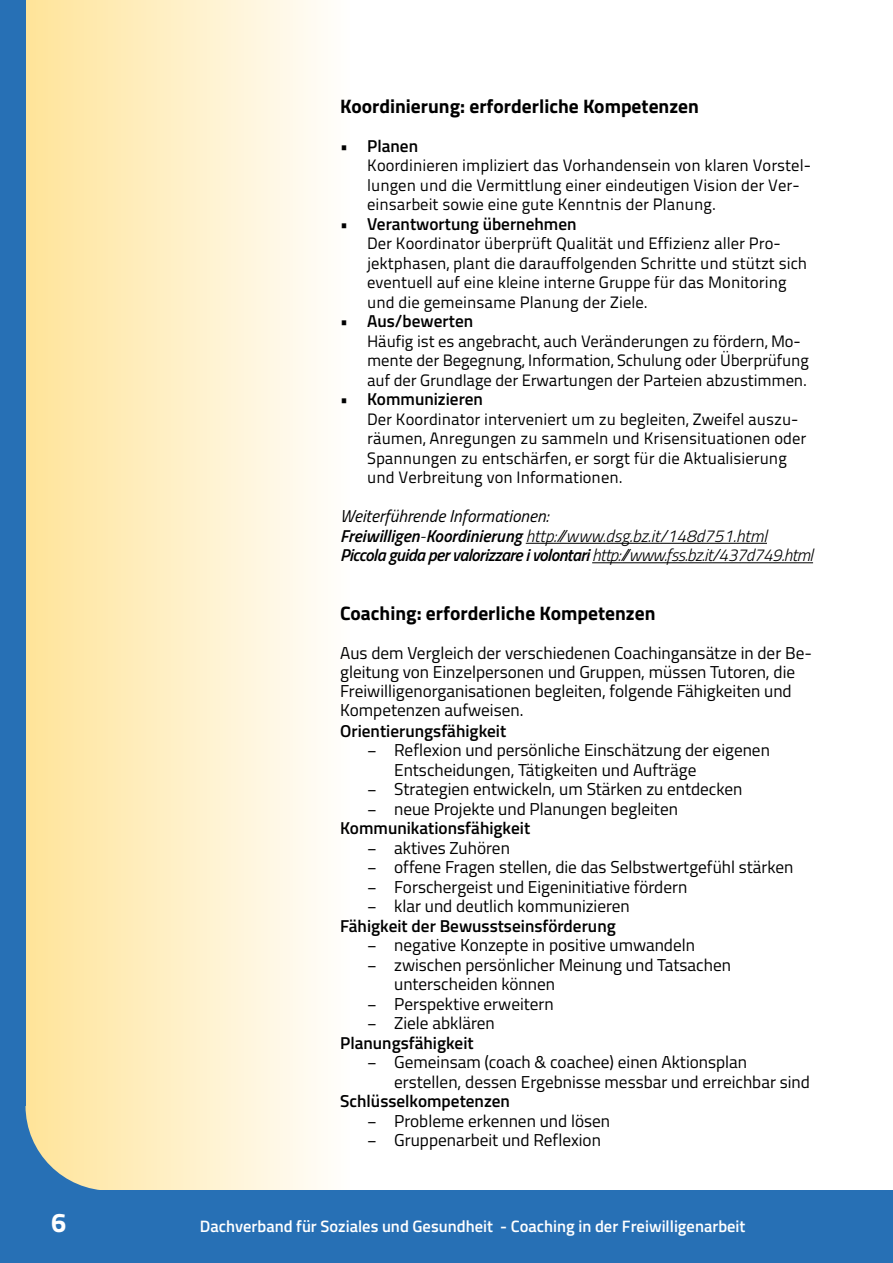
<style>
.page{position:relative;width:893px;height:1263px;background:#fff}
.page>*{position:absolute;margin:0;border:0;box-sizing:border-box;transform-origin:0 0}
.t1{font:700 27px "Titillium";color:#fff}
.t2{font:700 19.5px "Titillium";color:#000}
.t3{font:17.25px/19.5px "Titillium";color:#000}
.t4{font:600 17.25px "Titillium";color:#000}
.t5{font:italic 300 17.25px/19.5px "Titillium";color:#000}
.t6{font:16.5px/19.5px "Titillium Text 22 L";color:#000}
.t7{font:600 16.5px "Titillium";color:#fff}
.s1{font-weight:400}
.s2{font-weight:600}
</style>
<div class="page">
<div style="left:0;top:0;width:350px;height:1263px;background:linear-gradient(to right,#ffe291,#fffefd)"></div>
<div style="left:0;top:0;width:26px;height:1106px;background:#2770b5"></div>
<div style="left:0;top:1191px;width:893px;height:72px;background:#2770b5"></div>
<svg style="left:0;top:1106px;width:111px;height:85px;background:#a9b8ad"></svg>
<hr style="left:526px;top:543px;width:241px;height:1px;background:#000">
<hr style="left:592px;top:562px;width:221px;height:1px;background:#000">
<p class="t2" style="left:340px;top:91px;width:360px">Koordinierung: erforderliche Kompetenzen</p>
<p class="t4" style="left:340px;top:133px;width:79px">• Planen</p>
<p class="t6" style="left:367px;top:155px;width:445px">Koordinieren impliziert das Vorhandensein von klaren Vorstel&shy;lungen und die Vermittlung einer eindeutigen Vision der Ver&shy;einsarbeit sowie eine gute Kenntnis der Planung.</p>
<p class="t4" style="left:340px;top:211px;width:238px">• Verantwortung übernehmen</p>
<p class="t6" style="left:367px;top:233px;width:442px">Der Koordinator überprüft Qualität und Effizienz aller Pro&shy;jektphasen, plant die darauffolgenden Schritte und stützt sich eventuell auf eine kleine interne Gruppe für das Monitoring und die gemeinsame Planung der Ziele.</p>
<p class="t4" style="left:340px;top:308px;width:135px">• Aus/bewerten</p>
<p class="t6" style="left:367px;top:330px;width:443px">Häufig ist es angebracht, auch Veränderungen zu fördern, Mo&shy;mente der Begegnung, Information, Schulung oder Überprüfung auf der Grundlage der Erwartungen der Parteien abzustimmen.</p>
<p class="t4" style="left:340px;top:386px;width:144px">• Kommunizieren</p>
<p class="t6" style="left:367px;top:408px;width:441px">Der Koordinator interveniert um zu begleiten, Zweifel auszu&shy;räumen, Anregungen zu sammeln und Krisensituationen oder Spannungen zu entschärfen, er sorgt für die Aktualisierung und Verbreitung von Informationen.</p>
<p class="t5" style="left:340px;top:505px;width:474px"><span class="s1">Weiterführende Informationen:<br></span><span class="s2">Freiwilligen</span>-<span class="s2">Koordinierung</span> http://www.dsg.bz.it/148d751.html<br><span class="s2">Piccola guida per valorizzare i volontari</span> http://www.fss.bz.it/437d749.html</p>
<p class="t2" style="left:340px;top:598px;width:317px">Coaching: erforderliche Kompetenzen</p>
<p class="t3" style="left:340px;top:642px;width:473px;line-height:19px">Aus dem Vergleich der verschiedenen Coachingansätze in der Be&shy;gleitung von Einzelpersonen und Gruppen, müssen Tutoren, die Freiwilligenorganisationen begleiten, folgende Fähigkeiten und Kompetenzen aufweisen.</p>
<p class="t4" style="left:340px;top:718px;width:167px">Orientierungsfähigkeit</p>
<p class="t3" style="left:367px;top:739px;width:404px">− Reflexion und persönliche Einschätzung der eigenen</p>
<p class="t3" style="left:394px;top:759px;width:304px">Entscheidungen, Tätigkeiten und Aufträge</p>
<p class="t3" style="left:367px;top:778px;width:377px">− Strategien entwickeln, um Stärken zu entdecken</p>
<p class="t3" style="left:367px;top:798px;width:312px">− neue Projekte und Planungen begleiten</p>
<p class="t4" style="left:340px;top:815px;width:191px">Kommunikationsfähigkeit</p>
<p class="t3" style="left:367px;top:837px;width:428px">− aktives Zuhören<br>− offene Fragen stellen, die das Selbstwertgefühl stärken − Forschergeist und Eigeninitiative fördern<br>− klar und deutlich kommunizieren</p>
<p class="t4" style="left:340px;top:912px;width:277px">Fähigkeit der Bewusstseinsförderung</p>
<p class="t3" style="left:367px;top:934px;width:329px">− negative Konzepte in positive umwandeln</p>
<p class="t3" style="left:367px;top:954px;width:365px">− zwischen persönlicher Meinung und Tatsachen</p>
<p class="t3" style="left:394px;top:973px;width:162px">unterscheiden können</p>
<p class="t3" style="left:367px;top:993px;width:188px">− Perspektive erweitern</p>
<p class="t3" style="left:367px;top:1012px;width:129px">− Ziele abklären</p>
<p class="t4" style="left:340px;top:1029px;width:135px">Planungsfähigkeit</p>
<p class="t3" style="left:394px;top:1051px;width:417px;text-indent:-27px">− Gemeinsam (coach &amp; coachee) einen Aktionsplan erstellen, dessen Ergebnisse messbar und erreichbar sind</p>
<p class="t4" style="left:340px;top:1088px;width:171px">Schlüsselkompetenzen</p>
<p class="t3" style="left:367px;top:1110px;width:244px">− Probleme erkennen und lösen − Gruppenarbeit und Reflexion</p>
<h1 class="t1" style="left:51px;top:1202px;width:17px">6</h1>
<p class="t7" style="left:200px;top:1214px;width:547px">Dachverband für Soziales und Gesundheit - Coaching in der Freiwilligenarbeit</p>
</div>
